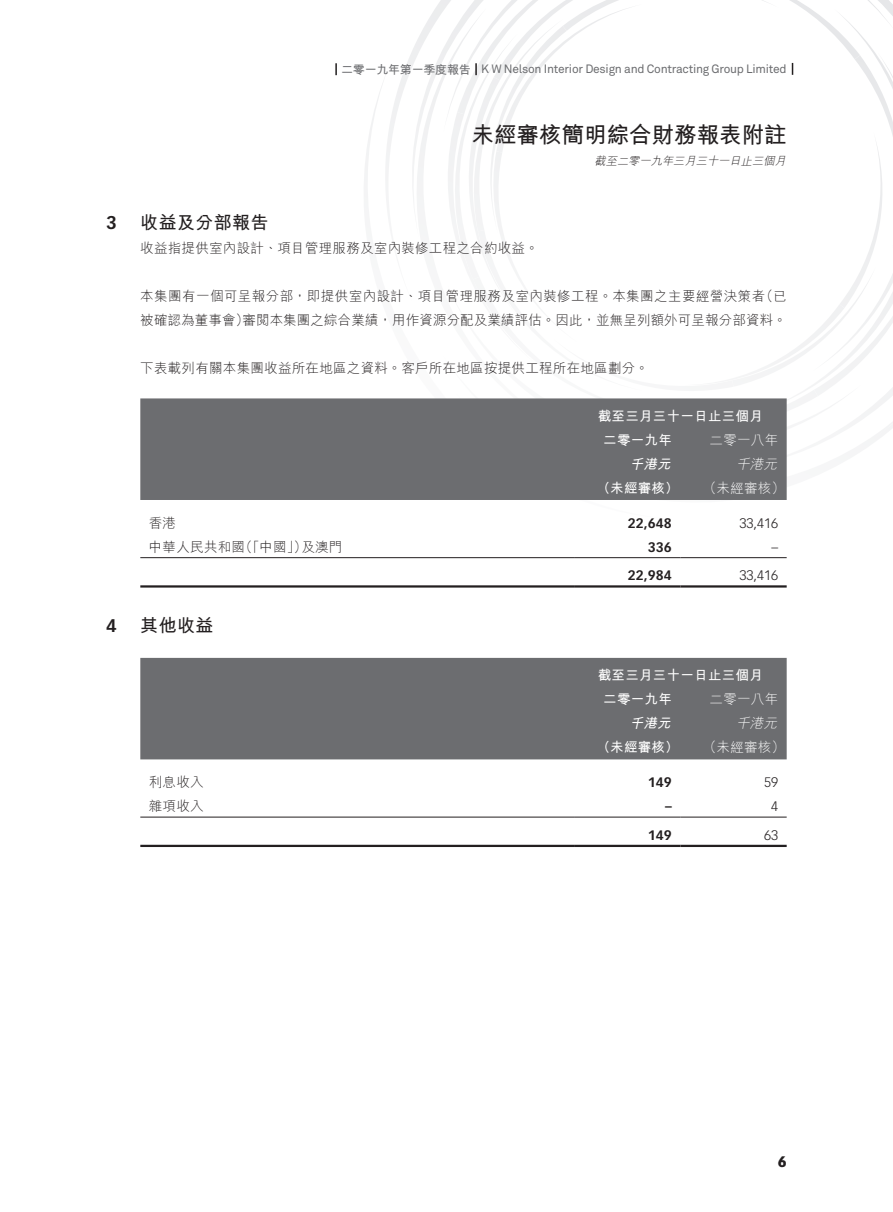
<style>
.page{position:relative;width:893px;height:1212px;background:#fff}
.page>*{position:absolute;margin:0;border:0;box-sizing:border-box;transform-origin:0 0}
.t1{font:700 22.5px "M Hei HK";color:#231f20}
.t2{font:700 18px "M Hei HK";letter-spacing:.02em;color:#231f20}
.t3{font:700 18px "Vectora LT Std";color:#231f20}
.t4{font:900 15px "Vectora LT Std";color:#231f20}
.t5{font:300 13.5px/24px "M Hei HK";letter-spacing:.02em;color:#231f20}
.t6{font:700 13.5px "M Hei HK";letter-spacing:.02em;color:#fff}
.t7{font:300 13.5px "M Hei HK";letter-spacing:.02em;color:#fff}
.t8{font:700 13.5px "Vectora LT Std";color:#231f20}
.t9{font:300 13.5px "Vectora LT Std";color:#231f20}
.t10{font:italic 300 13.5px "M Hei HK";color:#fff}
.t11{font:italic 700 13.5px "M Hei HK";color:#fff}
.t12{font:12px "Akkurat Pro";letter-spacing:-.02em;color:#6c6d70}
.t13{font:700 12px "M Hei HK";letter-spacing:-.02em;color:#6c6d70}
.t14{font:italic 300 11.25px "M Hei HK";color:#231f20}
</style>
<div class="page">
<svg style="left:335px;top:63px;width:2px;height:12px"></svg>
<svg style="left:364px;top:0;width:529px;height:446px"></svg>
<div style="left:140px;top:398px;width:647px;height:102px;background:#6c6d70"></div>
<hr style="left:140px;top:557px;width:434px;height:1px;background:#231f20">
<hr style="left:574px;top:557px;width:106px;height:1px;background:#231f20">
<hr style="left:680px;top:557px;width:107px;height:1px;background:#231f20">
<hr style="left:140px;top:585px;width:434px;height:2px;background:#231f20">
<hr style="left:574px;top:585px;width:106px;height:2px;background:#231f20">
<hr style="left:680px;top:585px;width:107px;height:2px;background:#231f20">
<div style="left:140px;top:658px;width:647px;height:101px;background:#6c6d70"></div>
<hr style="left:140px;top:817px;width:434px;height:1px;background:#231f20">
<hr style="left:574px;top:817px;width:106px;height:1px;background:#231f20">
<hr style="left:680px;top:817px;width:107px;height:1px;background:#231f20">
<hr style="left:140px;top:845px;width:434px;height:2px;background:#231f20">
<hr style="left:574px;top:845px;width:106px;height:2px;background:#231f20">
<hr style="left:680px;top:845px;width:107px;height:2px;background:#231f20">
<h2 class="t3" style="left:106px;top:211px;width:12px">3</h2>
<h2 class="t3" style="left:106px;top:615px;width:12px">4</h2>
<p class="t13" style="left:341px;top:61px;width:131px">二零一九年第一季度報告</p>
<p class="t12" style="left:481px;top:62px;width:307px">K W Nelson Interior Design and Contracting Group Limited</p>
<h1 class="t1" style="left:472px;top:119px;width:316px">未經審核簡明綜合財務報表附註</h1>
<h2 class="t2" style="left:140px;top:209px;width:130px">收益及分部報告</h2>
<p class="t5" style="left:140px;top:236px;width:400px">收益指提供室內設計、項目管理服務及室內裝修工程之合約收益。</p>
<p class="t14" style="left:594px;top:155px;width:195px">截至二零一九年三月三十一日止三個月</p>
<p class="t5" style="left:760px;top:284px;width:29px">（已</p>
<p class="t5" style="left:242px;top:284px;width:546px;text-indent:-102px">本集團有一個可呈報分部，即提供室內設計、項目管理服務及室內裝修工程。本集團之主要經營決策者<br>審閱本集團之綜合業績，用作資源分配及業績評估。因此，並無呈列額外可呈報分部資料。</p>
<p class="t5" style="left:140px;top:308px;width:110px">被確認為董事會）</p>
<p class="t5" style="left:140px;top:356px;width:510px">下表載列有關本集團收益所在地區之資料。客戶所在地區按提供工程所在地區劃分。</p>
<p class="t6" style="left:598px;top:406px;width:166px">截至三月三十一日止三個月</p>
<p class="t7" style="left:710px;top:433px;width:70px">二零一八年</p>
<p class="t6" style="left:603px;top:430px;width:70px">二零一九年</p>
<p class="t11" style="left:630px;top:454px;width:46px">千港元</p>
<p class="t10" style="left:736px;top:457px;width:45px">千港元</p>
<p class="t6" style="left:597px;top:478px;width:83px">（未經審核）</p>
<p class="t7" style="left:703px;top:481px;width:83px">（未經審核(</p>
<p class="t5" style="left:149px;top:511px;width:29px">香港</p>
<p class="t8" style="left:628px;top:515px;width:45px">22,648</p>
<p class="t9" style="left:740px;top:515px;width:40px">33,416</p>
<p class="t5" style="left:239px;top:535px;width:69px">（「中國」）</p>
<p class="t5" style="left:149px;top:535px;width:98px">中華人民共和國</p>
<p class="t5" style="left:301px;top:535px;width:43px">及澳門</p>
<p class="t8" style="left:648px;top:539px;width:25px">336</p>
<p class="t9" style="left:771px;top:539px;width:8px">–</p>
<p class="t8" style="left:628px;top:567px;width:45px">22,984</p>
<p class="t9" style="left:740px;top:568px;width:40px">33,416</p>
<h2 class="t2" style="left:140px;top:612px;width:75px">其他收益</h2>
<p class="t6" style="left:598px;top:665px;width:166px">截至三月三十一日止三個月</p>
<p class="t7" style="left:710px;top:692px;width:70px">二零一八年</p>
<p class="t6" style="left:603px;top:689px;width:70px">二零一九年</p>
<p class="t11" style="left:630px;top:713px;width:46px">千港元</p>
<p class="t10" style="left:736px;top:716px;width:45px">千港元</p>
<p class="t6" style="left:597px;top:737px;width:83px">（未經審核）</p>
<p class="t7" style="left:703px;top:740px;width:83px">（未經審核(</p>
<p class="t5" style="left:149px;top:770px;width:56px">利息收入</p>
<p class="t8" style="left:648px;top:774px;width:25px">149</p>
<p class="t9" style="left:764px;top:775px;width:16px">59</p>
<p class="t5" style="left:149px;top:794px;width:56px">雜項收入</p>
<p class="t8" style="left:665px;top:798px;width:8px">–</p>
<p class="t9" style="left:771px;top:799px;width:9px">4</p>
<p class="t8" style="left:648px;top:827px;width:25px">149</p>
<p class="t9" style="left:764px;top:827px;width:16px">63</p>
<p class="t4" style="left:778px;top:1152px;width:10px">6</p>
</div>
